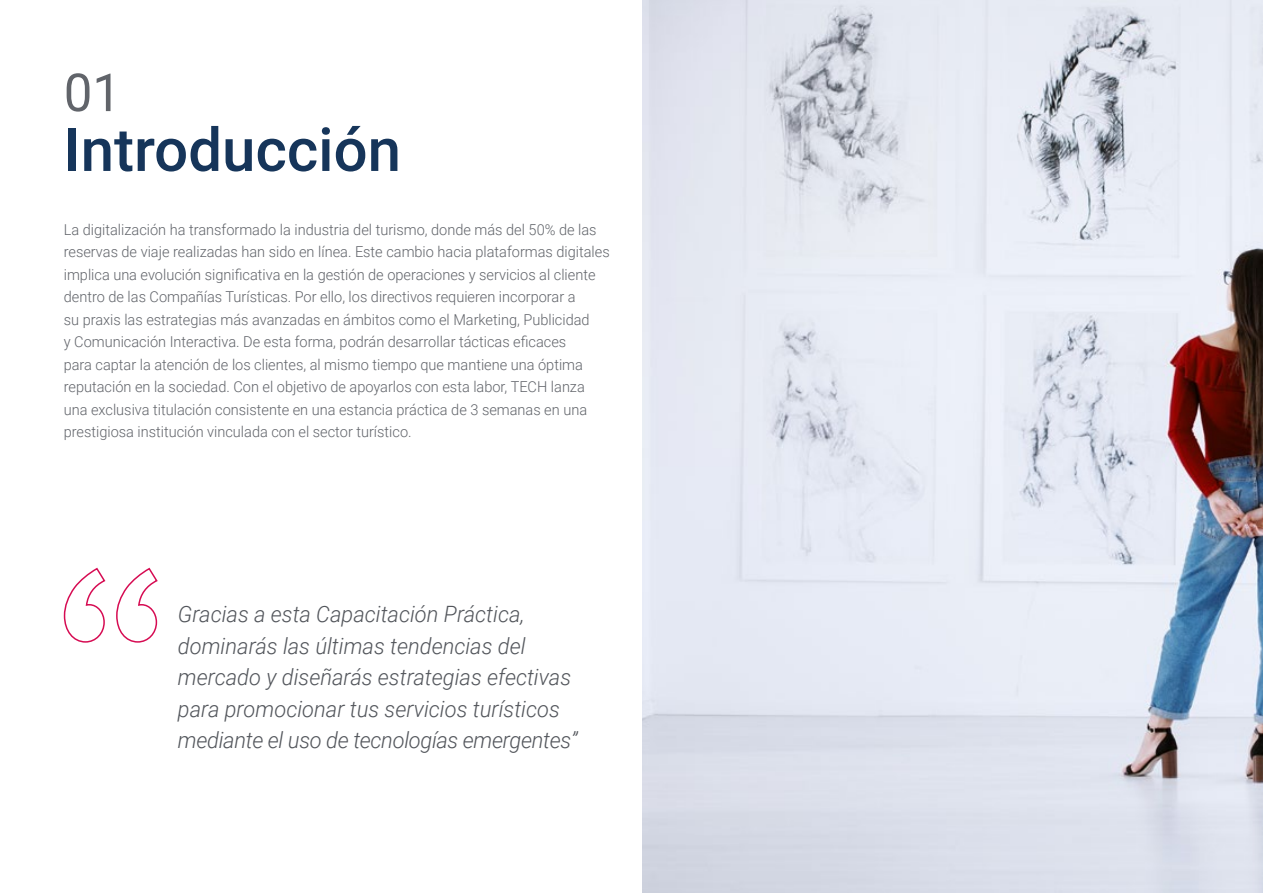
<style>
.page{position:relative;width:1263px;height:893px;background:#fff}
.page>*{position:absolute;margin:0;border:0;box-sizing:border-box;transform-origin:0 0}
.t1{font:500 60px "Roboto";color:#16355a}
.t2{font:52.5px "Roboto";color:#61646a}
.t3{font:italic 300 22.5px/31.5px "Roboto";color:#52555b}
.t4{font:300 15px/22.5px "Roboto";color:#61646a}
</style>
<div class="page">
<svg style="left:63px;top:567px;width:95px;height:76px"></svg>
<img style="left:642px;top:0;width:621px;height:893px">
<h2 class="t2" style="left:64px;top:56px;width:59px">01</h2>
<h1 class="t1" style="left:64px;top:108px;width:339px">Introducción</h1>
<p class="t4" style="left:64px;top:217px;width:547px">La digitalización ha transformado la industria del turismo, donde más del 50% de las reservas de viaje realizadas han sido en línea. Este cambio hacia plataformas digitales implica una evolución significativa en la gestión de operaciones y servicios al cliente dentro de las Compañías Turísticas. Por ello, los directivos requieren incorporar a<br>su praxis las estrategias más avanzadas en ámbitos como el Marketing, Publicidad<br>y Comunicación Interactiva. De esta forma, podrán desarrollar tácticas eficaces<br>para captar la atención de los clientes, al mismo tiempo que mantiene una óptima reputación en la sociedad. Con el objetivo de apoyarlos con esta labor, TECH lanza una exclusiva titulación consistente en una estancia práctica de 3 semanas en una prestigiosa institución vinculada con el sector turístico.</p>
<h3 class="t3" style="left:178px;top:598px;width:401px">Gracias a esta Capacitación Práctica, dominarás las últimas tendencias del mercado y diseñarás estrategias efectivas para promocionar tus servicios turísticos mediante el uso de tecnologías emergentes”</h3>
</div>
